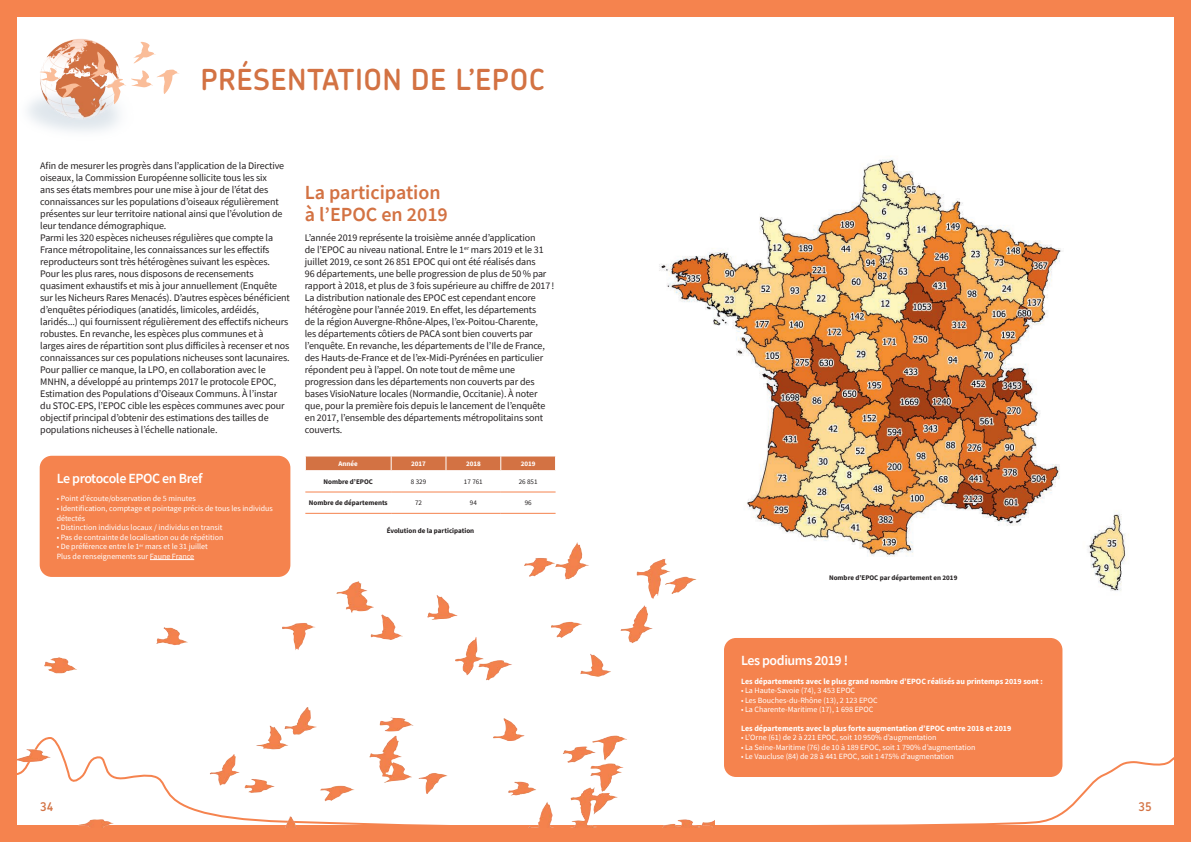
<style>
.page{position:relative;width:1191px;height:842px;background:#f5834e}
.page>*{position:absolute;margin:0;border:0;box-sizing:border-box;transform-origin:0 0}
.t1{font:600 29px "Chevin Pro";letter-spacing:.015em;color:#d37243}
.t2{font:600 20px/22px "Source Sans Pro";color:#d37243}
.t3{font:600 14px "Source Sans Pro";letter-spacing:-.03em;color:#fff}
.t4{font:600 12px "Chevin Pro";color:#d37243}
.t5{font:10px/12px "Source Sans Pro";letter-spacing:-.01em;color:#231f20}
.t6{font:8px/9.6px "Source Sans Pro";color:#fff}
.t7{font:700 8px "Source Sans Pro";color:#fff}
.t8{font:700 7px "Source Sans Pro";color:#231f20}
.t9{font:7px "Source Sans Pro";color:#231f20}
.t10{font:700 7px "Source Sans Pro";color:#fff}
</style>
<div class="page">
<div style="left:17px;top:17px;width:1157px;height:808px;background:#fff"></div>
<svg style="left:714px;top:737px;width:460px;height:88px"></svg>
<img style="left:27px;top:39px;width:116px;height:93px">
<svg style="left:39px;top:42px;width:140px;height:63px"></svg>
<img style="left:659px;top:159px;width:470px;height:432px">
<div style="left:724px;top:638px;width:338px;height:139px;background:#f5834e;border-radius:12px"></div>
<img style="left:17px;top:497px;width:697px;height:331px">
<div style="left:40px;top:456px;width:250px;height:121px;background:#f5834e;border-radius:12px"></div>
<hr style="left:150px;top:559px;width:44px;height:1px;background:#fff">
<hr style="left:391px;top:492px;width:55px;height:1px;background:#f5834e">
<hr style="left:446px;top:492px;width:55px;height:1px;background:#f5834e">
<hr style="left:501px;top:492px;width:54px;height:1px;background:#f5834e">
<hr style="left:391px;top:513px;width:55px;height:1px;background:#f5834e">
<hr style="left:446px;top:513px;width:55px;height:1px;background:#f5834e">
<hr style="left:501px;top:513px;width:54px;height:1px;background:#f5834e">
<hr style="left:305px;top:492px;width:86px;height:1px;background:#f5834e">
<hr style="left:305px;top:513px;width:86px;height:1px;background:#f5834e">
<svg style="left:305px;top:456px;width:251px;height:15px;background:#d78157"></svg>
<h1 class="t1" style="left:201px;top:60px;width:345px">PRÉSENTATION DE L’EPOC</h1>
<p class="t5" style="left:40px;top:160px;width:251px">Afin de mesurer les progrès dans l’application de la Directive oiseaux, la Commission Européenne sollicite tous les six<br>ans ses états membres pour une mise à jour de l’état des connaissances sur les populations d’oiseaux régulièrement présentes sur leur territoire national ainsi que l’évolution de leur tendance démographique.<br>Parmi les 320 espèces nicheuses régulières que compte la France métropolitaine, les connaissances sur les effectifs reproducteurs sont très hétérogènes suivant les espèces.<br>Pour les plus rares, nous disposons de recensements quasiment exhaustifs et mis à jour annuellement (Enquête sur les Nicheurs Rares Menacés). D’autres espèces bénéficient d’enquêtes périodiques (anatidés, limicoles, ardéidés, laridés...) qui fournissent régulièrement des effectifs nicheurs robustes. En revanche, les espèces plus communes et à larges aires de répartition sont plus difficiles à recenser et nos connaissances sur ces populations nicheuses sont lacunaires.<br>Pour pallier ce manque, la LPO, en collaboration avec le MNHN, a développé au printemps 2017 le protocole EPOC, Estimation des Populations d’Oiseaux Communs. À l’instar du STOC-EPS, l’EPOC cible les espèces communes avec pour objectif principal d’obtenir des estimations des tailles de populations nicheuses à l’échelle nationale.</p>
<h3 class="t3" style="left:57px;top:469px;width:147px">Le protocole EPOC en Bref</h3>
<p class="t6" style="left:57px;top:494px;width:140px">• Point d’écoute/observation de 5 minutes</p>
<p class="t6" style="left:57px;top:503px;width:218px">• Identification, comptage et pointage précis de tous les individus détectés</p>
<p class="t6" style="left:57px;top:523px;width:167px">• Distinction individus locaux / individus en transit</p>
<p class="t6" style="left:57px;top:532px;width:168px">• Pas de contrainte de localisation ou de répétition</p>
<p class="t6" style="left:57px;top:542px;width:153px">• De préférence entre le 1<sup>er</sup> mars et le 31 juillet<br>Plus de renseignements sur Faune France</p>
<h2 class="t2" style="left:305px;top:181px;width:145px">La participation à l’EPOC en 2019</h2>
<p class="t5" style="left:305px;top:232px;width:251px">L’année 2019 représente la troisième année d’application<br>de l’EPOC au niveau national. Entre le 1<sup>er</sup> mars 2019 et le 31 juillet 2019, ce sont 26 851 EPOC qui ont été réalisés dans<br>96 départements, une belle progression de plus de 50% par rapport à 2018, et plus de 3 fois supérieure au chiffre de 2017!<br>La distribution nationale des EPOC est cependant encore hétérogène pour l’année 2019. En effet, les départements<br>de la région Auvergne-Rhône-Alpes, l’ex-Poitou-Charente,<br>les départements côtiers de PACA sont bien couverts par l’enquête. En revanche, les départements de l’Ile de France, des Hauts-de-France et de l’ex-Midi-Pyrénées en particulier répondent peu à l’appel. On note tout de même une progression dans les départements non couverts par des bases VisioNature locales (Normandie, Occitanie). À noter que, pour la première fois depuis le lancement de l’enquête en 2017, l’ensemble des départements métropolitains sont couverts.</p>
<p class="t10" style="left:339px;top:459px;width:21px">Année</p>
<p class="t10" style="left:411px;top:459px;width:16px">2017</p>
<p class="t10" style="left:466px;top:459px;width:16px">2018</p>
<p class="t10" style="left:521px;top:459px;width:16px">2019</p>
<p class="t8" style="left:324px;top:477px;width:51px">Nombre d’EPOC</p>
<p class="t9" style="left:411px;top:477px;width:17px">8 329</p>
<p class="t9" style="left:464px;top:477px;width:20px">17 761</p>
<p class="t9" style="left:519px;top:477px;width:20px">26 851</p>
<p class="t8" style="left:309px;top:498px;width:80px">Nombre de départements</p>
<p class="t9" style="left:415px;top:498px;width:8px">72</p>
<p class="t9" style="left:470px;top:498px;width:8px">94</p>
<p class="t9" style="left:525px;top:498px;width:8px">96</p>
<p class="t8" style="left:387px;top:526px;width:89px">Évolution de la participation</p>
<p class="t8" style="left:829px;top:573px;width:130px">Nombre d’EPOC par département en 2019</p>
<h3 class="t3" style="left:741px;top:652px;width:109px">Les podiums 2019 !</h3>
<p class="t7" style="left:741px;top:675px;width:303px">Les départements avec le plus grand nombre d’EPOC réalisés au printemps 2019 sont :</p>
<p class="t6" style="left:741px;top:686px;width:116px">• La Haute-Savoie (74), 3 453 EPOC</p>
<p class="t6" style="left:741px;top:695px;width:138px">• Les Bouches-du-Rhône (13), 2 123 EPOC</p>
<p class="t6" style="left:741px;top:705px;width:134px">• La Charente-Maritime (17), 1 698 EPOC</p>
<p class="t7" style="left:741px;top:722px;width:272px">Les départements avec la plus forte augmentation d’EPOC entre 2018 et 2019</p>
<p class="t6" style="left:741px;top:733px;width:197px">• L’Orne (61) de 2 à 221 EPOC, soit 10 950% d’augmentation</p>
<p class="t6" style="left:741px;top:742px;width:236px">• La Seine-Maritime (76) de 10 à 189 EPOC, soit 1 790% d’augmentation</p>
<p class="t6" style="left:741px;top:752px;width:214px">• Le Vaucluse (84) de 28 à 441 EPOC, soit 1 475% d’augmentation</p>
<p class="t4" style="left:40px;top:799px;width:15px">34</p>
<p class="t4" style="left:1138px;top:799px;width:15px">35</p>
</div>
